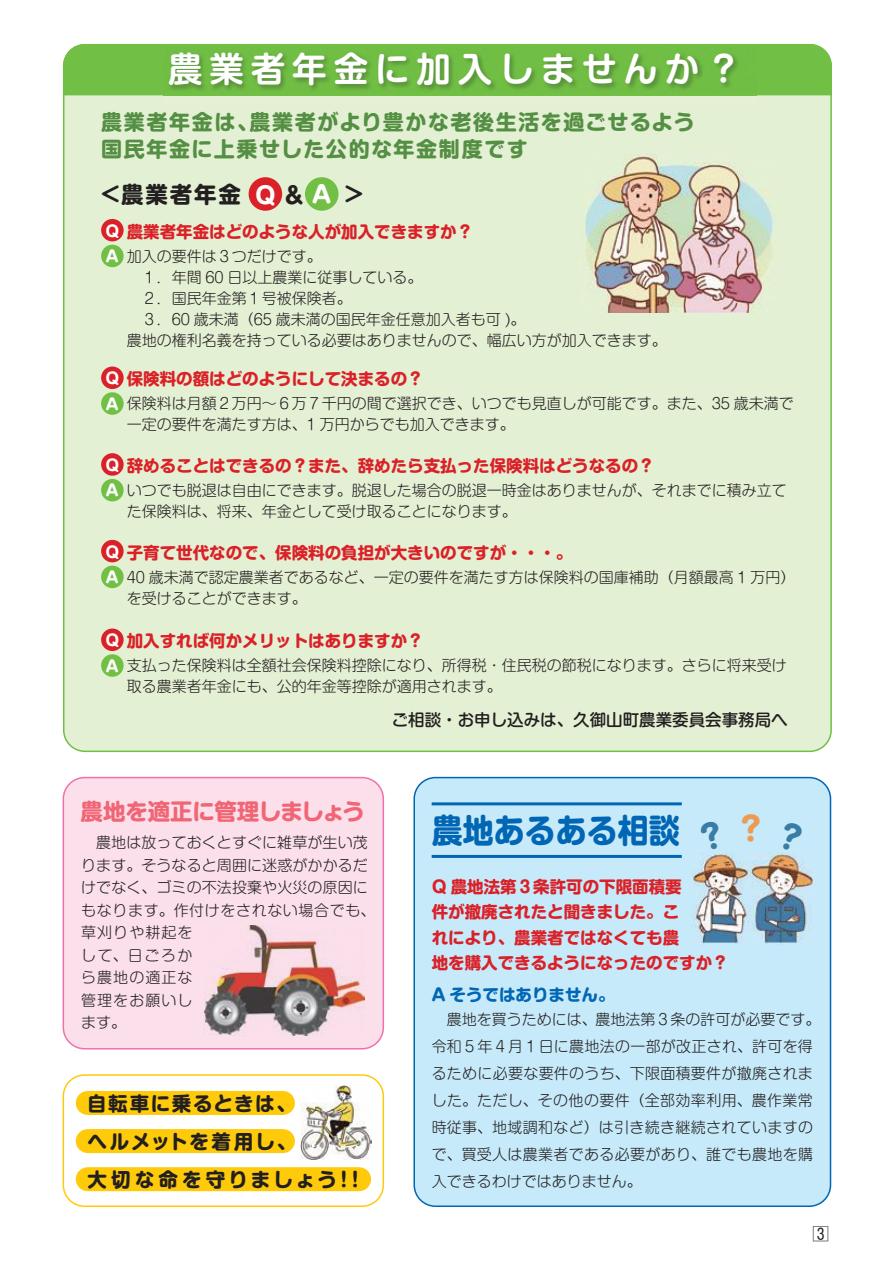
<style>
.page{position:relative;width:893px;height:1263px;background:#fff}
.page>*{position:absolute;margin:0;border:0;box-sizing:border-box;transform-origin:0 0}
.t1{font:700 34.5px "Shin M Go Pr 6 N De";letter-spacing:.2em;color:#fff}
.t2{font:700 33px "Shin M Go Pr 6 N";color:#0166b3;scale:.94 1}
.t3{font:700 32.1px "Shin M Go Pr 6 N";color:#ed9b54}
.t4{font:700 22.8px "Shin M Go Pr 6 N";color:#fff}
.t5{font:700 22.5px "Shin M Go Pr 6 N";letter-spacing:-.02em;color:#f16675}
.t6{font:700 22.5px "Shin M Go Pr 6 N";letter-spacing:.08em;color:#231f20}
.t7{font:700 21px/27px "Shin M Go Pr 6 N";letter-spacing:.08em;color:#548f44}
.t8{font:700 19.5px/38.1px "Shin M Go Pr 6 N";letter-spacing:.11em;color:#231f20}
.t9{font:700 16.5px/25.5px "Shin M Go Pr 6 N";color:#da2128}
.t10{font:500 16.5px "Shin M Go Pr 6 N";color:#231f20}
.t11{font:700 16.5px "Shin M Go Pr 6 N";color:#0166b3}
.t12{font:16.5px "Shin M Go Pr 6 N";color:#231f20}
.t13{font:700 15.3px/25px "Shin M Go Pr 6 N";color:#fff}
.t14{font:300 15px/21px "Shin M Go Pr 6 N";color:#231f20}
.t15{font:300 15px/27px "Shin M Go Pr 6 N";letter-spacing:.02em;color:#231f20}
.s1{color:#231f20}
</style>
<div class="page">
<div style="left:64px;top:45px;width:767px;height:706px;background:#e4f0d4;border-radius:21px"></div>
<div style="left:63px;top:44px;width:769px;height:51px;background:#71bf44"></div>
<div style="left:414px;top:777px;width:416px;height:429px;background:#c6eafa;border-radius:21px"></div>
<div style="left:413px;top:777px;width:418px;height:430px;border:2px solid #0166b3;border-radius:21px"></div>
<img style="left:164px;top:47px;width:593px;height:49px">
<img style="left:164px;top:94px;width:593px;height:1px">
<div style="left:101px;top:219px;width:23px;height:22px;background:#da2128;border-radius:50%"></div>
<div style="left:101px;top:245px;width:23px;height:22px;background:#71bf44;border-radius:50%"></div>
<div style="left:101px;top:366px;width:23px;height:23px;background:#da2128;border-radius:50%"></div>
<div style="left:101px;top:392px;width:23px;height:23px;background:#71bf44;border-radius:50%"></div>
<div style="left:101px;top:453px;width:23px;height:23px;background:#da2128;border-radius:50%"></div>
<div style="left:101px;top:479px;width:23px;height:22px;background:#71bf44;border-radius:50%"></div>
<div style="left:101px;top:540px;width:23px;height:22px;background:#da2128;border-radius:50%"></div>
<div style="left:101px;top:566px;width:23px;height:22px;background:#71bf44;border-radius:50%"></div>
<div style="left:101px;top:628px;width:23px;height:23px;background:#da2128;border-radius:50%"></div>
<div style="left:101px;top:654px;width:23px;height:23px;background:#71bf44;border-radius:50%"></div>
<div style="left:249px;top:177px;width:33px;height:34px;background:#da2128;border-radius:50%"></div>
<div style="left:305px;top:177px;width:33px;height:34px;background:#71bf44;border-radius:50%"></div>
<img style="left:584px;top:154px;width:191px;height:159px">
<div style="left:63px;top:1074px;width:321px;height:133px;border:2px solid #feca0a;border-radius:21px"></div>
<div style="left:63px;top:777px;width:320px;height:272px;background:#fbdfeb;border-radius:21px"></div>
<div style="left:63px;top:777px;width:321px;height:272px;border:2px solid #f171ab;border-radius:21px"></div>
<hr style="left:432px;top:855px;width:250px;height:3px;background:#0166b3">
<hr style="left:432px;top:802px;width:250px;height:3px;background:#0166b3">
<img style="left:692px;top:853px;width:122px;height:91px">
<div style="left:88px;top:1167px;width:271px;height:24px;background:#feca0a"></div>
<div style="left:88px;top:1129px;width:195px;height:24px;background:#feca0a"></div>
<div style="left:88px;top:1091px;width:195px;height:24px;background:#feca0a"></div>
<img style="left:300px;top:1086px;width:72px;height:73px">
<img style="left:204px;top:925px;width:160px;height:110px">
<h1 class="t1" style="left:168px;top:40px;width:574px">農業者年金に加入しませんか？</h1>
<h3 class="t7" style="left:101px;top:107px;width:595px">農業者年金は、農業者がより豊かな老後生活を過ごせるよう国民年金に上乗せした公的な年金制度です</h3>
<h3 class="t4" style="left:255px;top:175px;width:78px">Q<span class="s1">&amp;</span>A</h3>
<h3 class="t6" style="left:99px;top:175px;width:143px">＜農業者年金</h3>
<h3 class="t6" style="left:345px;top:175px;width:20px">&gt;</h3>
<p class="t13" style="left:105px;top:218px;width:15px">Q<br>A</p>
<p class="t9" style="left:127px;top:218px;width:348px">農業者年金はどのような人が加入できますか？</p>
<p class="t14" style="left:127px;top:245px;width:541px">加入の要件は３つだけです。<br>　１．年間 60 日以上農業に従事している。<br>　２．国民年金第１号被保険者。<br>　３．60 歳未満（65 歳未満の国民年金任意加入者も可 )。<br>農地の権利名義を持っている必要はありませんので、幅広い方が加入できます。</p>
<p class="t13" style="left:105px;top:365px;width:15px">Q<br>A</p>
<p class="t9" style="left:127px;top:365px;width:298px">保険料の額はどのようにして決まるの？</p>
<p class="t14" style="left:127px;top:392px;width:669px">保険料は月額２万円～６万７千円の間で選択でき、いつでも見直しが可能です。また、35 歳未満で一定の要件を満たす方は、1 万円からでも加入できます。</p>
<p class="t13" style="left:105px;top:452px;width:15px">Q<br>A</p>
<p class="t9" style="left:127px;top:452px;width:529px">辞めることはできるの？また、辞めたら支払った保険料はどうなるの？</p>
<p class="t14" style="left:127px;top:479px;width:661px">いつでも脱退は自由にできます。脱退した場合の脱退一時金はありませんが、それまでに積み立てた保険料は、将来、年金として受け取ることになります。</p>
<p class="t13" style="left:105px;top:538px;width:15px">Q<br>A</p>
<p class="t9" style="left:127px;top:539px;width:447px">子育て世代なので、保険料の負担が大きいのですが・・・。</p>
<p class="t14" style="left:127px;top:566px;width:670px">40 歳未満で認定農業者であるなど、一定の要件を満たす方は保険料の国庫補助（月額最高 1 万円）を受けることができます。</p>
<p class="t13" style="left:105px;top:627px;width:15px">Q<br>A</p>
<p class="t9" style="left:127px;top:627px;width:298px">加入すれば何かメリットはありますか？</p>
<p class="t14" style="left:127px;top:654px;width:661px">支払った保険料は全額社会保険料控除になり、所得税・住民税の節税になります。さらに将来受け取る農業者年金にも、公的年金等控除が適用されます。</p>
<p class="t10" style="left:392px;top:707px;width:398px">ご相談・お申し込みは、久御山町農業委員会事務局へ</p>
<h3 class="t5" style="left:81px;top:792px;width:286px">農地を適正に管理しましょう</h3>
<p class="t14" style="left:81px;top:830px;width:296px;line-height:22.5px">　農地は放っておくとすぐに雑草が生い茂ります。そうなると周囲に迷惑がかかるだけでなく、ゴミの不法投棄や火災の原因にもなります。作付けをされない場合でも、草刈りや耕起を<br>して、日ごろか<br>ら農地の適正な<br>管理をお願いし<br>ます。</p>
<h3 class="t8" style="left:87px;top:1083px;width:279px">自転車に乗るときは、<br>ヘルメットを着用し、<br>大切な命を守りましょう！！</h3>
<h2 class="t2" style="left:432px;top:802px;width:266px">農地あるある相談</h2>
<h3 class="t3" style="left:741px;top:802px;width:22px">?</h3>
<p class="t9" style="left:432px;top:873px;width:298px">Q 農地法第３条許可の下限面積要<br>件が撤廃されたと聞きました。こ<br>れにより、農業者ではなくても農<br>地を購入できるようになったのですか？</p>
<p class="t11" style="left:432px;top:980px;width:184px">A そうではありません。</p>
<p class="t15" style="left:432px;top:1005px;width:390px">　農地を買うためには、農地法第３条の許可が必要です。令和５年４月１日に農地法の一部が改正され、許可を得るために必要な要件のうち、下限面積要件が撤廃されました。ただし、その他の要件（全部効率利用、農作業常時従事、地域調和など）は引き続き継続されていますので、買受人は農業者である必要があり、誰でも農地を購入できるわけではありません。</p>
<p class="t12" style="left:812px;top:1221px;width:18px">3</p>
</div>
